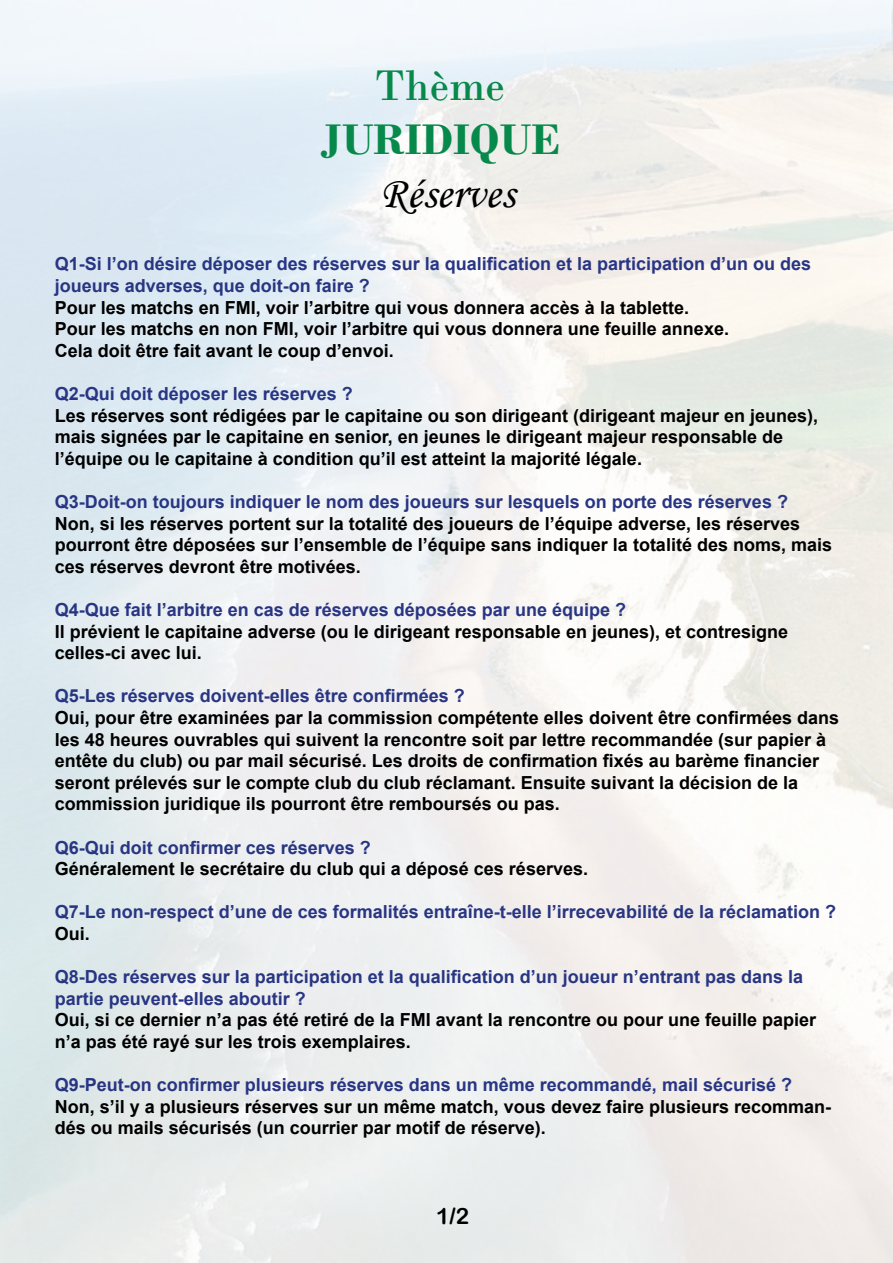
<style>
.page{position:relative;width:893px;height:1263px;background:#fff}
.page>*{position:absolute;margin:0;border:0;box-sizing:border-box;transform-origin:0 0}
.t1{font:700 45px "Bodoni";color:#07894b}
.t2{font:45px "Monotype Corsiva";color:#000}
.t3{font:45px "Bodoni";color:#07894b}
.t4{font:22.5px "Arial Rounded MT Bold";color:#000}
.t5{font:700 18px/21.6px "Arial";color:#000}
.t6{font:700 18px/21.6px "Arial";color:#283583}
</style>
<div class="page">
<h1 class="t3" style="left:375px;top:59px;width:131px">Thème</h1>
<h1 class="t1" style="left:320px;top:113px;width:242px">JURIDIQUE</h1>
<h1 class="t2" style="left:380px;top:166px;width:137px">Réserves</h1>
<p class="t6" style="left:55px;top:253px;width:758px">Q1-Si l’on désire déposer des réserves sur la qualification et la participation d’un ou des joueurs adverses, que doit-on faire ?</p>
<p class="t5" style="left:55px;top:297px;width:676px">Pour les matchs en FMI, voir l’arbitre qui vous donnera accès à la tablette.<br>Pour les matchs en non FMI, voir l’arbitre qui vous donnera une feuille annexe.<br>Cela doit être fait avant le coup d’envoi.</p>
<p class="t6" style="left:55px;top:383px;width:300px">Q2-Qui doit déposer les réserves ?</p>
<p class="t5" style="left:55px;top:405px;width:765px">Les réserves sont rédigées par le capitaine ou son dirigeant (dirigeant majeur en jeunes), mais signées par le capitaine en senior, en jeunes le dirigeant majeur responsable de l’équipe ou le capitaine à condition qu’il est atteint la majorité légale.</p>
<p class="t6" style="left:55px;top:491px;width:735px">Q3-Doit-on toujours indiquer le nom des joueurs sur lesquels on porte des réserves ?</p>
<p class="t5" style="left:55px;top:513px;width:779px">Non, si les réserves portent sur la totalité des joueurs de l’équipe adverse, les réserves pourront être déposées sur l’ensemble de l’équipe sans indiquer la totalité des noms, mais ces réserves devront être motivées.</p>
<p class="t6" style="left:55px;top:599px;width:573px">Q4-Que fait l’arbitre en cas de réserves déposées par une équipe ?</p>
<p class="t5" style="left:55px;top:621px;width:735px">Il prévient le capitaine adverse (ou le dirigeant responsable en jeunes), et contresigne celles-ci avec lui.</p>
<p class="t6" style="left:55px;top:685px;width:412px">Q5-Les réserves doivent-elles être confirmées ?</p>
<p class="t5" style="left:55px;top:707px;width:786px">Oui, pour être examinées par la commission compétente elles doivent être confirmées dans les 48 heures ouvrables qui suivent la rencontre soit par lettre recommandée (sur papier à entête du club) ou par mail sécurisé. Les droits de confirmation fixés au barème financier seront prélevés sur le compte club du club réclamant. Ensuite suivant la décision de la commission juridique ils pourront être remboursés ou pas.</p>
<p class="t6" style="left:55px;top:837px;width:318px">Q6-Qui doit confirmer ces réserves ?</p>
<p class="t5" style="left:55px;top:858px;width:535px">Généralement le secrétaire du club qui a déposé ces réserves.</p>
<p class="t6" style="left:55px;top:901px;width:783px">Q7-Le non-respect d’une de ces formalités entraîne-t-elle l’irrecevabilité de la réclamation ?</p>
<p class="t5" style="left:55px;top:923px;width:37px">Oui.</p>
<p class="t6" style="left:55px;top:966px;width:750px">Q8-Des réserves sur la participation et la qualification d’un joueur n’entrant pas dans la partie peuvent-elles aboutir ?</p>
<p class="t5" style="left:55px;top:1009px;width:763px">Oui, si ce dernier n’a pas été retiré de la FMI avant la rencontre ou pour une feuille papier n’a pas été rayé sur les trois exemplaires.</p>
<p class="t6" style="left:55px;top:1074px;width:739px">Q9-Peut-on confirmer plusieurs réserves dans un même recommandé, mail sécurisé ?</p>
<p class="t5" style="left:55px;top:1096px;width:778px">Non, s’il y a plusieurs réserves sur un même match, vous devez faire plusieurs recomman&shy;dés ou mails sécurisés (un courrier par motif de réserve).</p>
<p class="t4" style="left:436px;top:1203px;width:35px">1/2</p>
</div>
